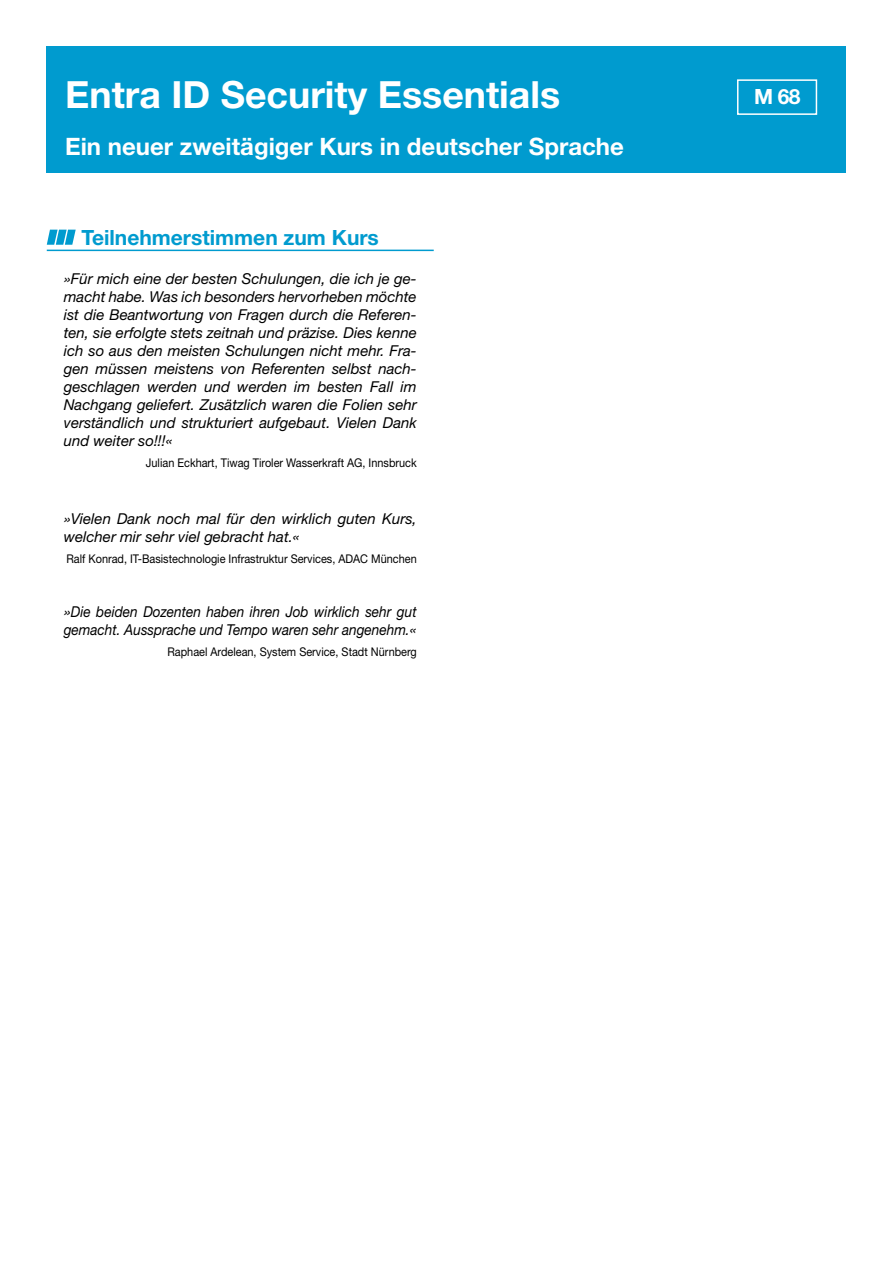
<style>
.page{position:relative;width:893px;height:1263px;background:#fff}
.page>*{position:absolute;margin:0;border:0;box-sizing:border-box;transform-origin:0 0}
.t1{font:700 37.5px "Helvetica Neue LT Std";color:#fff}
.t2{font:700 24px "Helvetica Neue LT Std";color:#fff}
.t3{font:700 21px "Helvetica Neue LT Std";color:#009bcf}
.t4{font:700 21px "Helvetica Neue LT Std";color:#fff}
.t5{font:italic 15px/18px "Helvetica Neue LT Std";color:#000}
.t6{font:12px "Helvetica Neue LT Std";color:#000;scale:.91 1}
</style>
<div class="page">
<hr style="left:47px;top:250px;width:387px;height:1px;background:#009bcf">
<svg style="left:47px;top:230px;width:29px;height:15px"></svg>
<div style="left:47px;top:47px;width:799px;height:126px;background:#009bcf"></div>
<div style="left:737px;top:79px;width:80px;height:36px;border:2px solid #fff"></div>
<h1 class="t1" style="left:65px;top:72px;width:497px">Entra ID Security Essentials</h1>
<h2 class="t2" style="left:65px;top:131px;width:560px">Ein neuer zweitägiger Kurs in deutscher Sprache</h2>
<h3 class="t3" style="left:82px;top:224px;width:299px">Teilnehmerstimmen zum Kurs</h3>
<p class="t5" style="left:64px;top:270px;width:354px;text-align:justify">»Für mich eine der besten Schulungen, die ich je ge&shy;macht habe. Was ich besonders hervorheben möchte ist die Beantwortung von Fragen durch die Referen&shy;ten, sie erfolgte stets zeitnah und präzise. Dies kenne ich so aus den meisten Schulungen nicht mehr. Fra&shy;gen müssen meistens von Referenten selbst nach&shy;geschlagen werden und werden im besten Fall im Nachgang geliefert. Zusätzlich waren die Folien sehr verständlich und strukturiert aufgebaut. Vielen Dank und weiter so!!!«</p>
<p class="t6" style="left:146px;top:456px;width:299px">Julian Eckhart, Tiwag Tiroler Wasserkraft AG, Innsbruck</p>
<p class="t5" style="left:64px;top:510px;width:354px">»Vielen Dank noch mal für den wirklich guten Kurs, welcher mir sehr viel gebracht hat.«</p>
<p class="t6" style="left:66px;top:552px;width:386px">Ralf Konrad, IT-Basistechnologie Infrastruktur Services, ADAC München</p>
<p class="t5" style="left:64px;top:603px;width:354px">»Die beiden Dozenten haben ihren Job wirklich sehr gut gemacht. Aussprache und Tempo waren sehr angenehm.«</p>
<p class="t6" style="left:167px;top:645px;width:275px">Raphael Ardelean, System Service, Stadt Nürnberg</p>
<h3 class="t4" style="left:754px;top:84px;width:48px">M 68</h3>
</div>
